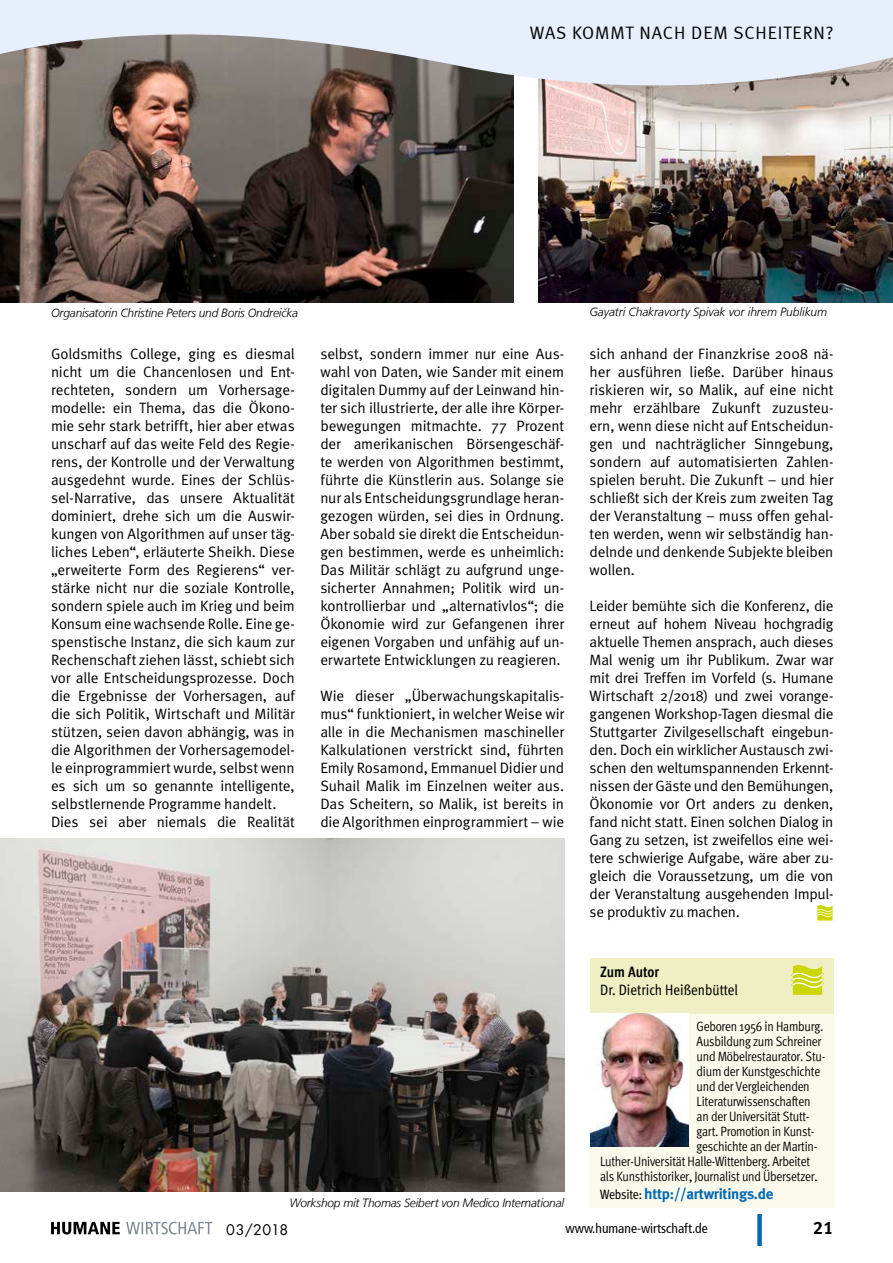
<style>
.page{position:relative;width:893px;height:1263px;background:#fff}
.page>*{position:absolute;margin:0;border:0;box-sizing:border-box;transform-origin:0 0}
.t1{font:18px "Meta Normal LF";letter-spacing:.05em;color:#000}
.t2{font:18px "Meta Bold LF";color:#000}
.Fließtext_Meta_Norma{font:15px/18px "Meta Normal";letter-spacing:-.01em;color:#000;text-align:justify}
.Meta_10-14_standard{font:700 15px "Meta";letter-spacing:-.02em;color:#0069b3}
.t3{font:15px "Meta Cond";color:#000}
.t4{font:700 15px "Meta Cond";color:#000}
.t5{font:14.25px "Futura";letter-spacing:.01em;color:#000}
.Meta_10-14_standard-2{font:13.5px "Meta Cond Normal";letter-spacing:-.02em;color:#000}
.t6{font:condensed 13.5px "Frutiger 57";color:#000}
.t7{font:italic 300 12px "Frutiger LT";letter-spacing:-.015em;color:#000}
.Zwischenüberschrift{font:italic 300 4.2px "Frutiger LT";color:#000;scale:1.75 1}
.s1{font-family:"Meta Cond";font-weight:400;font-size:13.5px;color:#000}
</style>
<div class="page">
<div style="left:757px;top:1214px;width:5px;height:32px;background:#0069b3"></div>
<svg style="left:51px;top:1222px;width:69px;height:12px"></svg>
<svg style="left:126px;top:1222px;width:86px;height:12px"></svg>
<div style="left:590px;top:1013px;width:243px;height:195px;background:#fbf9ec"></div>
<div style="left:590px;top:958px;width:243px;height:55px;background:#efefc3"></div>
<svg style="left:791px;top:965px;width:33px;height:30px"></svg>
<img style="left:590px;top:1013px;width:98px;height:133px">
<svg style="left:816px;top:905px;width:17px;height:15px"></svg>
<img style="left:0;top:94px;width:513px;height:208px">
<img style="left:0;top:839px;width:564px;height:352px">
<img style="left:538px;top:94px;width:355px;height:208px">
<svg style="left:0;top:0;width:893px;height:94px;background:#c4c5ca"></svg>
<p class="t1" style="left:530px;top:22px;width:305px">WAS KOMMT NACH DEM SCHEITERN?</p>
<p class="Zwischenüberschrift" style="left:284px;top:306px;width:3px">v</p>
<p class="t7" style="left:51px;top:306px;width:249px">Organisatorin Christine Peters und Boris Ondreicka</p>
<p class="t7" style="left:589px;top:305px;width:239px">Gayatri Chakravorty Spivak vor ihrem Publikum</p>
<p class="Fließtext_Meta_Norma" style="left:51px;top:345px;width:245px">Goldsmiths College, ging es diesmal nicht um die Chancenlosen und Ent&shy;rechteten, sondern um Vorhersage&shy;modelle: ein Thema, das die Ökono&shy;mie sehr stark betrifft, hier aber etwas unscharf auf das weite Feld des Regie&shy;rens, der Kontrolle und der Verwaltung ausgedehnt wurde. Eines der Schlüs&shy;sel-Narrative, das unsere Aktualität dominiert, drehe sich um die Auswir&shy;kungen von Algorithmen auf unser täg&shy;liches Leben“, erläuterte Sheikh. Diese „erweiterte Form des Regierens“ ver&shy;stärke nicht nur die soziale Kontrolle, sondern spiele auch im Krieg und beim Konsum eine wachsende Rolle. Eine ge&shy;spenstische Instanz, die sich kaum zur Rechenschaft ziehen lässt, schiebt sich vor alle Entscheidungsprozesse. Doch die Ergebnisse der Vorhersagen, auf die sich Politik, Wirtschaft und Militär stützen, seien davon abhängig, was in die Algorithmen der Vorhersagemodel&shy;le einprogrammiert wurde, selbst wenn es sich um so genannte intelligente, selbstlernende Programme handelt.</p>
<p class="Fließtext_Meta_Norma" style="left:51px;top:813px;width:245px">Dies sei aber niemals die Realität</p>
<p class="Fließtext_Meta_Norma" style="left:320px;top:345px;width:245px">selbst, sondern immer nur eine Aus&shy;wahl von Daten, wie Sander mit einem digitalen Dummy auf der Leinwand hin&shy;ter sich illustrierte, der alle ihre Körper&shy;bewegungen mitmachte. 77 Prozent der amerikanischen Börsengeschäf&shy;te werden von Algorithmen bestimmt, führte die Künstlerin aus. Solange sie nur als Entscheidungsgrundlage heran&shy;gezogen würden, sei dies in Ordnung.<br>Aber sobald sie direkt die Entscheidun&shy;gen bestimmen, werde es unheimlich:<br>Das Militär schlägt zu aufgrund unge&shy;sicherter Annahmen; Politik wird un&shy;kontrollierbar und „alternativlos“; die Ökonomie wird zur Gefangenen ihrer eigenen Vorgaben und unfähig auf un&shy;erwartete Entwicklungen zu reagieren.</p>
<p class="Fließtext_Meta_Norma" style="left:320px;top:687px;width:245px">Wie dieser „Überwachungskapitalis&shy;mus“ funktioniert, in welcher Weise wir alle in die Mechanismen maschineller Kalkulationen verstrickt sind, führten Emily Rosamond, Emmanuel Didier und Suhail Malik im Einzelnen weiter aus.<br>Das Scheitern, so Malik, ist bereits in die Algorithmen einprogrammiert – wie</p>
<p class="Fließtext_Meta_Norma" style="left:590px;top:345px;width:245px">sich anhand der Finanzkrise 2008 nä&shy;her ausführen ließe. Darüber hinaus riskieren wir, so Malik, auf eine nicht mehr erzählbare Zukunft zuzusteu&shy;ern, wenn diese nicht auf Entscheidun&shy;gen und nachträglicher Sinngebung, sondern auf automatisierten Zahlen&shy;spielen beruht. Die Zukunft – und hier schließt sich der Kreis zum zweiten Tag der Veranstaltung – muss offen gehal&shy;ten werden, wenn wir selbständig han&shy;delnde und denkende Subjekte bleiben wollen.</p>
<p class="Fließtext_Meta_Norma" style="left:590px;top:597px;width:245px">Leider bemühte sich die Konferenz, die erneut auf hohem Niveau hochgradig aktuelle Themen ansprach, auch dieses Mal wenig um ihr Publikum. Zwar war mit drei Treffen im Vorfeld (s. Humane Wirtschaft 2/2018) und zwei vorange&shy;gangenen Workshop-Tagen diesmal die Stuttgarter Zivilgesellschaft eingebun&shy;den. Doch ein wirklicher Austausch zwi&shy;schen den weltumspannenden Erkennt&shy;nissen der Gäste und den Bemühungen, Ökonomie vor Ort anders zu denken, fand nicht statt. Einen solchen Dialog in Gang zu setzen, ist zweifellos eine wei&shy;tere schwierige Aufgabe, wäre aber zu&shy;gleich die Voraussetzung, um die von der Veranstaltung ausgehenden Impul&shy;se produktiv zu machen.</p>
<p class="t4" style="left:600px;top:963px;width:60px">Zum Autor</p>
<p class="t3" style="left:600px;top:981px;width:139px">Dr. Dietrich Heißenbüttel</p>
<p class="t7" style="left:289px;top:1195px;width:276px">Workshop mit Thomas Seibert von Medico International</p>
<p class="Meta_10-14_standard-2" style="left:697px;top:1019px;width:128px">Geboren 1956 in Hamburg.</p>
<p class="Meta_10-14_standard-2" style="left:697px;top:1034px;width:126px">Ausbildung zum Schreiner</p>
<p class="Meta_10-14_standard-2" style="left:697px;top:1049px;width:130px">und Möbelrestaurator. Stu-</p>
<p class="Meta_10-14_standard-2" style="left:697px;top:1064px;width:125px">dium der Kunstgeschichte</p>
<p class="Meta_10-14_standard-2" style="left:697px;top:1079px;width:115px">und der Vergleichenden</p>
<p class="Meta_10-14_standard-2" style="left:697px;top:1094px;width:115px">Literaturwissenschaften</p>
<p class="Meta_10-14_standard-2" style="left:697px;top:1109px;width:114px">an der Universität Stutt-</p>
<p class="Meta_10-14_standard-2" style="left:697px;top:1124px;width:119px">gart. Promotion in Kunst-</p>
<p class="Meta_10-14_standard-2" style="left:697px;top:1139px;width:122px">geschichte an der Martin-</p>
<p class="Meta_10-14_standard-2" style="left:600px;top:1154px;width:212px">Luther-Universität Halle-Wittenberg. Arbeitet</p>
<p class="Meta_10-14_standard-2" style="left:600px;top:1169px;width:219px">als Kunsthistoriker, Journalist und Übersetzer.</p>
<p class="Meta_10-14_standard" style="left:600px;top:1185px;width:175px"><span class="s1">Website:</span> http://artwritings.de</p>
<p class="t5" style="left:226px;top:1220px;width:64px">03/2018</p>
<p class="t6" style="left:566px;top:1220px;width:144px">www.humane-wirtschaft.de</p>
<p class="t2" style="left:813px;top:1217px;width:22px">21</p>
</div>
